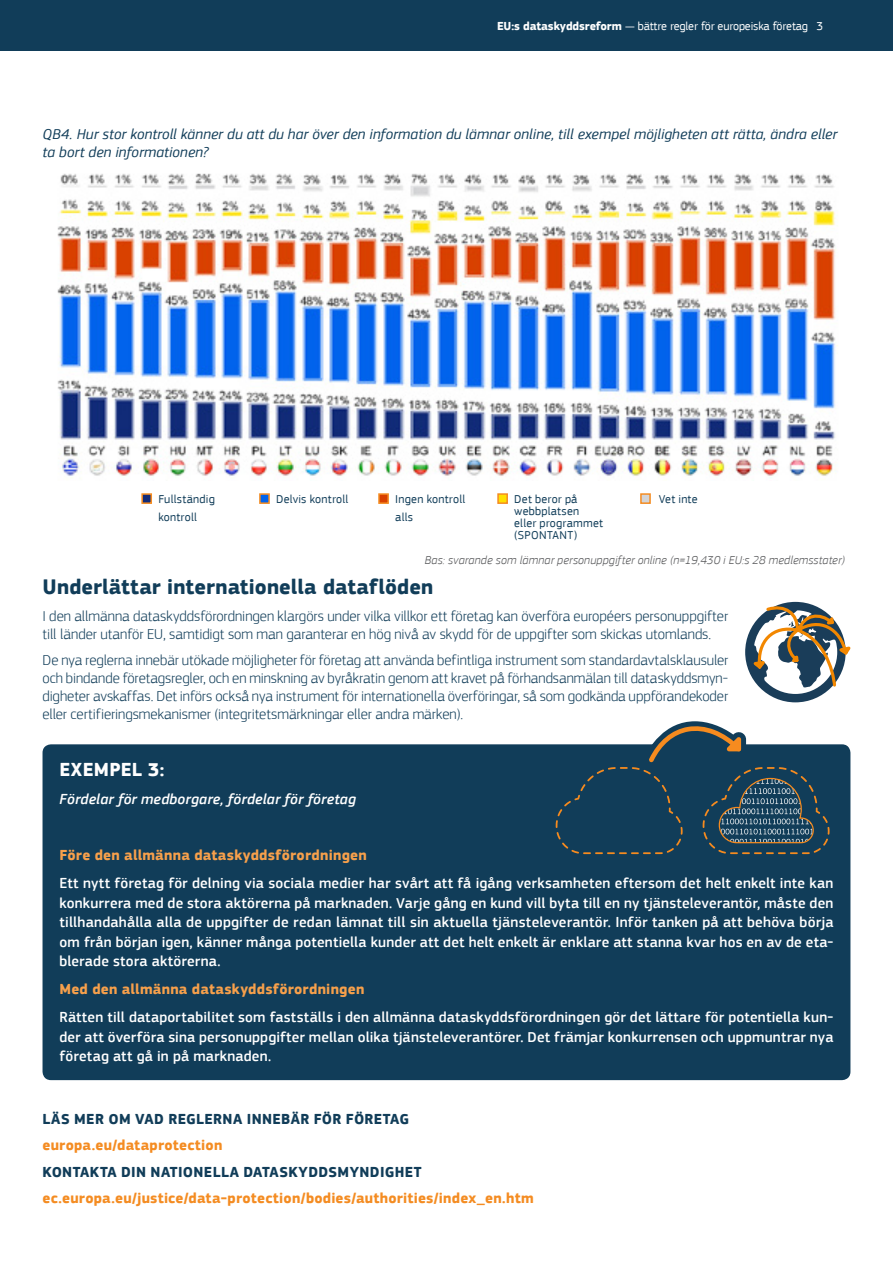
<style>
.page{position:relative;width:893px;height:1263px;background:#fff}
.page>*{position:absolute;margin:0;border:0;box-sizing:border-box;transform-origin:0 0}
.factsheet_-_body_tex{font:700 21.75px "EC Square Sans Pro";letter-spacing:.005em;color:#113d59}
.factsheet_-_box_-_su{font:700 19.5px "EC Square Sans Pro";letter-spacing:.015em;color:#fff}
.factsheet_-_box_-_bo{font:500 15px/19.5px "EC Square Sans Pro";letter-spacing:.015em;color:#fff;text-align:justify}
.factsheet_-_body_tex-2{font:300 15px/18px "EC Square Sans Pro";color:#113d59}
.factsheet_-_box_-_su-2{font:italic 15px/18px "EC Square Sans Pro";letter-spacing:.01em;color:#113d59}
.factsheet_-_body_tex-3{font:700 15px "EC Square Sans Pro";letter-spacing:.015em;color:#f48c22}
.factsheet_-_body_tex-4{font:700 15px "EC Square Sans Pro";letter-spacing:.025em;color:#113d59}
.factsheet_-_box_-_bo-2{font:700 15px "EC Square Sans Pro";letter-spacing:.015em;color:#f7a04b}
.factsheet_-_box_-_bo-3{font:italic 500 15px "EC Square Sans Pro";letter-spacing:.005em;color:#fff}
.factsheet_-_box_-_su-3{font:12px/12px "EC Square Sans Pro";letter-spacing:.02em;color:#113d59}
.factsheet_-_body_tex-5{font:italic 300 12px "EC Square Sans Pro";letter-spacing:.01em;color:#57585a}
.t1{font:12px "EC Square Sans Pro";letter-spacing:-.01em;color:#fff}
.s1{font-weight:700}
</style>
<div class="page">
<div style="left:0;top:0;width:893px;height:51px;background:#113d59"></div>
<svg style="left:745px;top:602px;width:106px;height:100px"></svg>
<img style="left:57px;top:173px;width:781px;height:305px">
<div style="left:141px;top:493px;width:11px;height:11px;background:#122c79;border:2px solid #f48c22"></div>
<div style="left:259px;top:493px;width:11px;height:11px;background:#0163ec;border:2px solid #f48c22"></div>
<div style="left:378px;top:493px;width:11px;height:11px;background:#d84000;border:2px solid #f48c22"></div>
<div style="left:497px;top:493px;width:11px;height:11px;background:#ffe001;border:2px solid #f48c22"></div>
<div style="left:640px;top:493px;width:11px;height:11px;background:#d4d4d6;border:2px solid #f48c22"></div>
<div style="left:43px;top:744px;width:807px;height:336px;background:#113d59;border-radius:9px"></div>
<svg style="left:552px;top:721px;width:281px;height:134px"></svg>
<p class="t1" style="left:497px;top:19px;width:328px"><span class="s1">EU:s dataskyddsreform</span> — bättre regler för europeiska företag 3</p>
<p class="factsheet_-_box_-_su-2" style="left:43px;top:125px;width:796px">QB4. Hur stor kontroll känner du att du har över den information du lämnar online, till exempel möjligheten att rätta, ändra eller ta bort den informationen?</p>
<p class="factsheet_-_box_-_su-3" style="left:158px;top:491px;width:58px;line-height:18px">Fullständig kontroll</p>
<p class="factsheet_-_box_-_su-3" style="left:276px;top:494px;width:74px">Delvis kontroll</p>
<p class="factsheet_-_box_-_su-3" style="left:395px;top:491px;width:71px;line-height:18px">Ingen kontroll alls</p>
<p class="factsheet_-_box_-_su-3" style="left:514px;top:494px;width:90px">Det beror på webbplatsen eller programmet (SPONTANT)</p>
<p class="factsheet_-_box_-_su-3" style="left:659px;top:494px;width:40px">Vet inte</p>
<p class="factsheet_-_body_tex-5" style="left:425px;top:553px;width:421px">Bas: svarande som lämnar personuppgifter online (n=19,430 i EU:s 28 medlemsstater)</p>
<p class="factsheet_-_body_tex" style="left:43px;top:574px;width:392px">Underlättar internationella dataflöden</p>
<p class="factsheet_-_body_tex-2" style="left:43px;top:607px;width:687px">I den allmänna dataskyddsförordningen klargörs under vilka villkor ett företag kan överföra européers personuppgifter till länder utanför EU, samtidigt som man garanterar en hög nivå av skydd för de uppgifter som skickas utomlands.</p>
<p class="factsheet_-_body_tex-2" style="left:43px;top:651px;width:687px;text-align:justify">De nya reglerna innebär utökade möjligheter för företag att använda befintliga instrument som standardavtalsklausuler och bindande företagsregler, och en minskning av byråkratin genom att kravet på förhandsanmälan till dataskyddsmyn&shy;digheter avskaffas. Det införs också nya instrument för internationella överföringar, så som godkända uppförandekoder eller certifieringsmekanismer (integritetsmärkningar eller andra märken).</p>
<p class="factsheet_-_box_-_su" style="left:60px;top:758px;width:106px">EXEMPEL 3:</p>
<p class="factsheet_-_box_-_bo-3" style="left:60px;top:790px;width:298px">Fördelar för medborgare, fördelar för företag</p>
<p class="factsheet_-_box_-_bo-2" style="left:60px;top:846px;width:309px">Före den allmänna dataskyddsförordningen</p>
<p class="factsheet_-_box_-_bo" style="left:60px;top:874px;width:775px">Ett nytt företag för delning via sociala medier har svårt att få igång verksamheten eftersom det helt enkelt inte kan konkurrera med de stora aktörerna på marknaden. Varje gång en kund vill byta till en ny tjänsteleverantör, måste den tillhandahålla alla de uppgifter de redan lämnat till sin aktuella tjänsteleverantör. Inför tanken på att behöva börja om från början igen, känner många potentiella kunder att det helt enkelt är enklare att stanna kvar hos en av de eta&shy;blerade stora aktörerna.</p>
<p class="factsheet_-_box_-_bo-2" style="left:60px;top:980px;width:306px">Med den allmänna dataskyddsförordningen</p>
<p class="factsheet_-_box_-_bo" style="left:60px;top:1008px;width:775px">Rätten till dataportabilitet som fastställs i den allmänna dataskyddsförordningen gör det lättare för potentiella kun&shy;der att överföra sina personuppgifter mellan olika tjänsteleverantörer. Det främjar konkurrensen och uppmuntrar nya företag att gå in på marknaden.</p>
<p class="factsheet_-_body_tex-4" style="left:43px;top:1110px;width:368px">LÄS MER OM VAD REGLERNA INNEBÄR FÖR FÖRETAG</p>
<p class="factsheet_-_body_tex-3" style="left:43px;top:1136px;width:181px">europa.eu/dataprotection</p>
<p class="factsheet_-_body_tex-4" style="left:43px;top:1163px;width:381px">KONTAKTA DIN NATIONELLA DATASKYDDSMYNDIGHET</p>
<p class="factsheet_-_body_tex-3" style="left:43px;top:1189px;width:493px">ec.europa.eu/justice/data-protection/bodies/authorities/index_en.htm</p>
</div>
